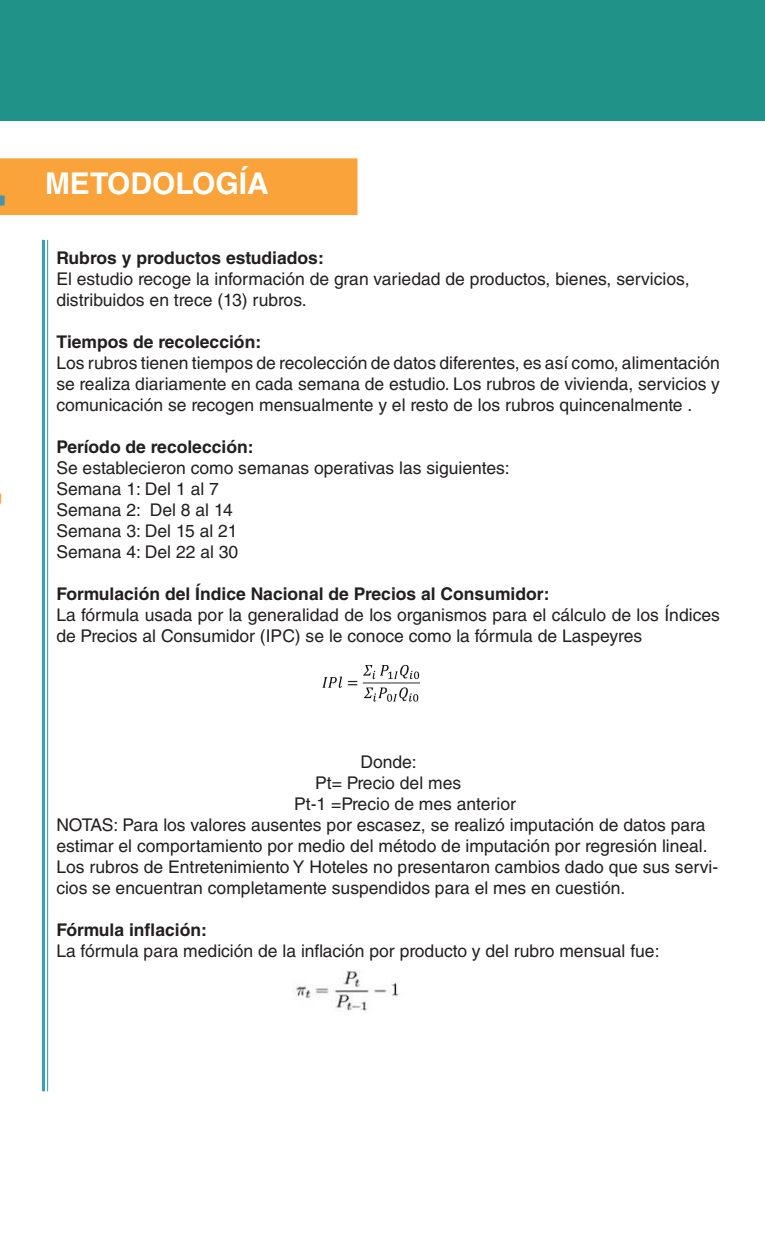
<style>
.page{position:relative;width:765px;height:1260px;background:#fff}
.page>*{position:absolute;margin:0;border:0;box-sizing:border-box;transform-origin:0 0}
.t1{font:700 30px "Helvetica LT Std";color:#fff}
.t2{font:17.5px/21px "Helvetica LT Std";color:#231f20}
.t3{font:700 17.5px "Helvetica LT Std";color:#231f20}
</style>
<div class="page">
<div style="left:1px;top:159px;width:356px;height:55px;background:#f9a33a"></div>
<div style="left:0;top:158px;width:358px;height:57px;border:1px solid #f9a33a"></div>
<img style="left:322px;top:664px;width:98px;height:38px">
<img style="left:293px;top:971px;width:106px;height:44px">
<hr style="left:47px;top:240px;width:1px;height:851px;background:#3d9fb1">
<hr style="left:42px;top:240px;width:3px;height:851px;background:#3d9fb1">
<div style="left:0;top:0;width:765px;height:120px;background:#219288"></div>
<div style="left:0;top:196px;width:5px;height:10px;background:#4693ae"></div>
<p class="t1" style="left:45px;top:165px;width:225px">METODOLOGÍA</p>
<p class="t3" style="left:56px;top:248px;width:269px">Rubros y productos estudiados:</p>
<p class="t2" style="left:56px;top:269px;width:635px">El estudio recoge la información de gran variedad de productos, bienes, servicios, distribuidos en trece (13) rubros.</p>
<p class="t3" style="left:56px;top:332px;width:206px">Tiempos de recolección:</p>
<p class="t2" style="left:56px;top:353px;width:665px;text-align:justify">Los rubros tienen tiempos de recolección de datos diferentes, es así como, alimentación se realiza diariamente en cada semana de estudio. Los rubros de vivienda, servicios y comunicación se recogen mensualmente y el resto de los rubros quincenalmente .</p>
<p class="t3" style="left:56px;top:437px;width:199px">Período de recolección:</p>
<p class="t2" style="left:56px;top:458px;width:455px">Se establecieron como semanas operativas las siguientes:</p>
<p class="t2" style="left:56px;top:479px;width:164px">Semana 1: Del 1 al 7</p>
<p class="t2" style="left:56px;top:500px;width:178px">Semana 2: Del 8 al 14</p>
<p class="t2" style="left:56px;top:521px;width:183px">Semana 3: Del 15 al 21</p>
<p class="t2" style="left:56px;top:542px;width:183px">Semana 4: Del 22 al 30</p>
<p class="t3" style="left:56px;top:584px;width:495px">Formulación del Índice Nacional de Precios al Consumidor:</p>
<p class="t2" style="left:56px;top:605px;width:665px">La fórmula usada por la generalidad de los organismos para el cálculo de los Índices de Precios al Consumidor (IPC) se le conoce como la fórmula de Laspeyres</p>
<p class="t2" style="left:360px;top:752px;width:58px">Donde:</p>
<p class="t2" style="left:315px;top:773px;width:148px">Pt= Precio del mes</p>
<p class="t2" style="left:294px;top:794px;width:223px">Pt-1 =Precio de mes anterior</p>
<p class="t2" style="left:56px;top:815px;width:653px">NOTAS: Para los valores ausentes por escasez, se realizó imputación de datos para estimar el comportamiento por medio del método de imputación por regresión lineal.</p>
<p class="t2" style="left:56px;top:857px;width:663px">Los rubros de Entretenimiento Y Hoteles no presentaron cambios dado que sus servi&shy;cios se encuentran completamente suspendidos para el mes en cuestión.</p>
<p class="t3" style="left:56px;top:920px;width:152px">Fórmula inflación:</p>
<p class="t2" style="left:56px;top:941px;width:605px">La fórmula para medición de la inflación por producto y del rubro mensual fue:</p>
</div>
